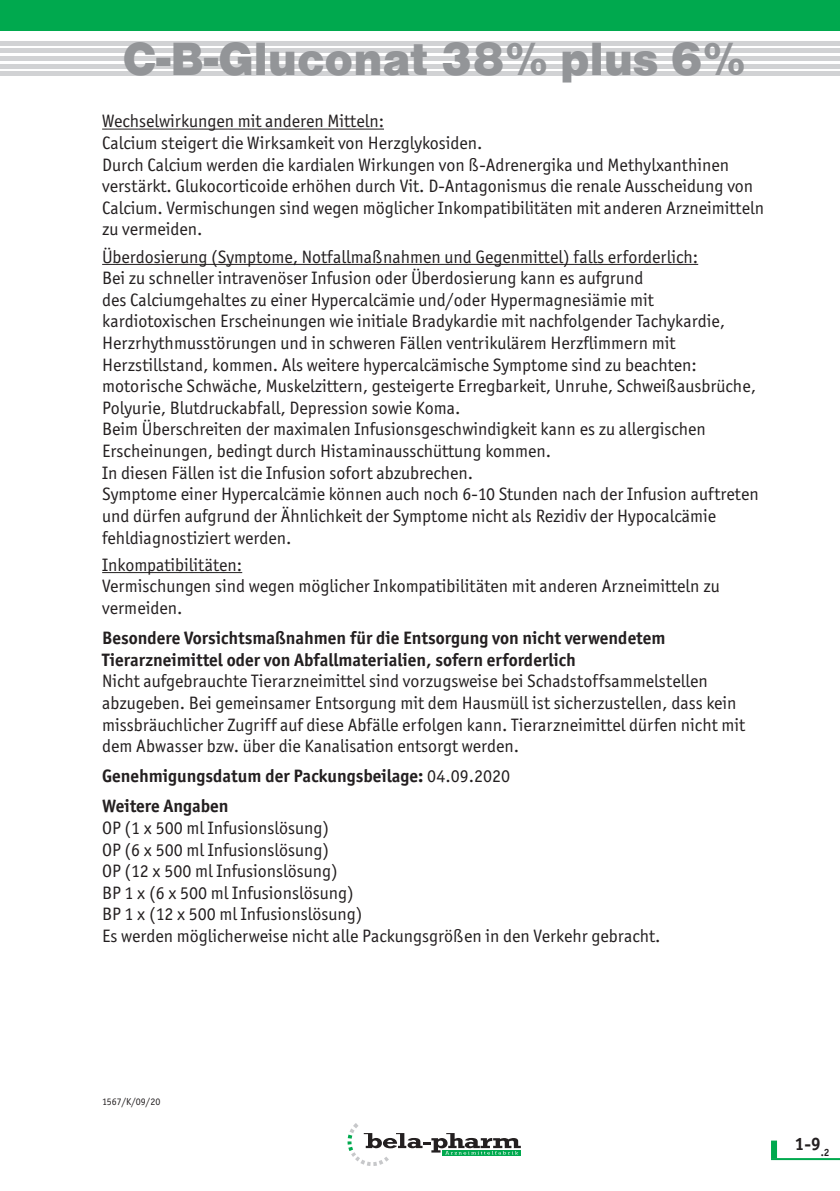
<style>
.page{position:relative;width:840px;height:1191px;background:#fff}
.page>*{position:absolute;margin:0;border:0;box-sizing:border-box;transform-origin:0 0}
.Produktname{font:48px "Nimbus San D Blac";color:#939598}
.Fließtext{font:18px/21.6px "Officina San Itc T";color:#231f20}
.Ü-Absatz{font:700 18px/21.6px "Officina San Itc T";color:#231f20}
.Fließtext-2{font:10px "Officina San Itc T";color:#231f20}
.s1{font-weight:400}
</style>
<div class="page">
<svg style="left:347px;top:1123px;width:173px;height:43px"></svg>
<svg style="left:771px;top:1140px;width:5px;height:18px"></svg>
<hr style="left:770px;top:1158px;width:69px;height:2px;background:#00a94e">
<hr style="left:0;top:41px;width:839px;height:4px;background:#d1d2d4">
<hr style="left:0;top:49px;width:839px;height:4px;background:#d1d2d4">
<hr style="left:0;top:56px;width:839px;height:4px;background:#d1d2d4">
<hr style="left:0;top:64px;width:839px;height:4px;background:#d1d2d4">
<hr style="left:0;top:72px;width:839px;height:4px;background:#d1d2d4">
<div style="left:0;top:0;width:839px;height:31px;background:#00a94e"></div>
<hr style="left:102px;top:129px;width:282px;height:1px;background:#231f20">
<hr style="left:102px;top:264px;width:595px;height:1px;background:#231f20">
<hr style="left:102px;top:572px;width:140px;height:1px;background:#231f20">
<p class="Produktname" style="left:122px;top:31px;width:624px">C-B-Gluconat 38% plus 6%</p>
<p class="Fließtext" style="left:102px;top:110px;width:283px">Wechselwirkungen mit anderen Mitteln:</p>
<p class="Fließtext" style="left:102px;top:132px;width:663px">Calcium steigert die Wirksamkeit von Herzglykosiden.<br>Durch Calcium werden die kardialen Wirkungen von ß-Adrenergika und Methylxanthinen verstärkt. Glukocorticoide erhöhen durch Vit. D-Antagonismus die renale Ausscheidung von Calcium. Vermischungen sind wegen möglicher Inkompatibilitäten mit anderen Arzneimitteln zu vermeiden.</p>
<p class="Fließtext" style="left:102px;top:246px;width:597px">Überdosierung (Symptome, Notfallmaßnahmen und Gegenmittel) falls erforderlich:</p>
<p class="Fließtext" style="left:102px;top:267px;width:657px">Bei zu schneller intravenöser Infusion oder Überdosierung kann es aufgrund<br>des Calciumgehaltes zu einer Hypercalcämie und/oder Hypermagnesiämie mit kardiotoxischen Erscheinungen wie initiale Bradykardie mit nachfolgender Tachykardie, Herzrhythmusstörungen und in schweren Fällen ventrikulärem Herzflimmern mit Herzstillstand, kommen. Als weitere hypercalcämische Symptome sind zu beachten: motorische Schwäche, Muskelzittern, gesteigerte Erregbarkeit, Unruhe, Schweißausbrüche, Polyurie, Blutdruckabfall, Depression sowie Koma.<br>Beim Überschreiten der maximalen Infusionsgeschwindigkeit kann es zu allergischen Erscheinungen, bedingt durch Histaminausschüttung kommen.<br>In diesen Fällen ist die Infusion sofort abzubrechen.<br>Symptome einer Hypercalcämie können auch noch 6-10 Stunden nach der Infusion auftreten und dürfen aufgrund der Ähnlichkeit der Symptome nicht als Rezidiv der Hypocalcämie fehldiagnostiziert werden.</p>
<p class="Fließtext" style="left:102px;top:554px;width:618px">Inkompatibilitäten:<br>Vermischungen sind wegen möglicher Inkompatibilitäten mit anderen Arzneimitteln zu vermeiden.</p>
<p class="Ü-Absatz" style="left:102px;top:627px;width:564px">Besondere Vorsichtsmaßnahmen für die Entsorgung von nicht verwendetem<br>Tierarzneimittel oder von Abfallmaterialien, sofern erforderlich</p>
<p class="Fließtext" style="left:102px;top:670px;width:644px">Nicht aufgebrauchte Tierarzneimittel sind vorzugsweise bei Schadstoffsammelstellen abzugeben. Bei gemeinsamer Entsorgung mit dem Hausmüll ist sicherzustellen, dass kein missbräuchlicher Zugriff auf diese Abfälle erfolgen kann. Tierarzneimittel dürfen nicht mit dem Abwasser bzw. über die Kanalisation entsorgt werden.</p>
<p class="Ü-Absatz" style="left:102px;top:765px;width:409px">Genehmigungsdatum der Packungsbeilage: <span class="s1">04.09.2020</span></p>
<p class="Ü-Absatz" style="left:102px;top:795px;width:128px">Weitere Angaben</p>
<p class="Fließtext" style="left:102px;top:817px;width:228px">OP (1 x 500 ml Infusionslösung)</p>
<p class="Fließtext" style="left:102px;top:838px;width:228px">OP (6 x 500 ml Infusionslösung)</p>
<p class="Fließtext" style="left:102px;top:860px;width:237px">OP (12 x 500 ml Infusionslösung)</p>
<p class="Fließtext" style="left:102px;top:882px;width:253px">BP 1 x (6 x 500 ml Infusionslösung)</p>
<p class="Fließtext" style="left:102px;top:903px;width:261px">BP 1 x (12 x 500 ml Infusionslösung)</p>
<p class="Fließtext" style="left:102px;top:925px;width:559px">Es werden möglicherweise nicht alle Packungsgrößen in den Verkehr gebracht.</p>
<p class="Fließtext-2" style="left:102px;top:1096px;width:60px">1567/K/09/20</p>
<p class="Ü-Absatz" style="left:794px;top:1132px;width:36px">1-9<sub>.2</sub></p>
</div>
